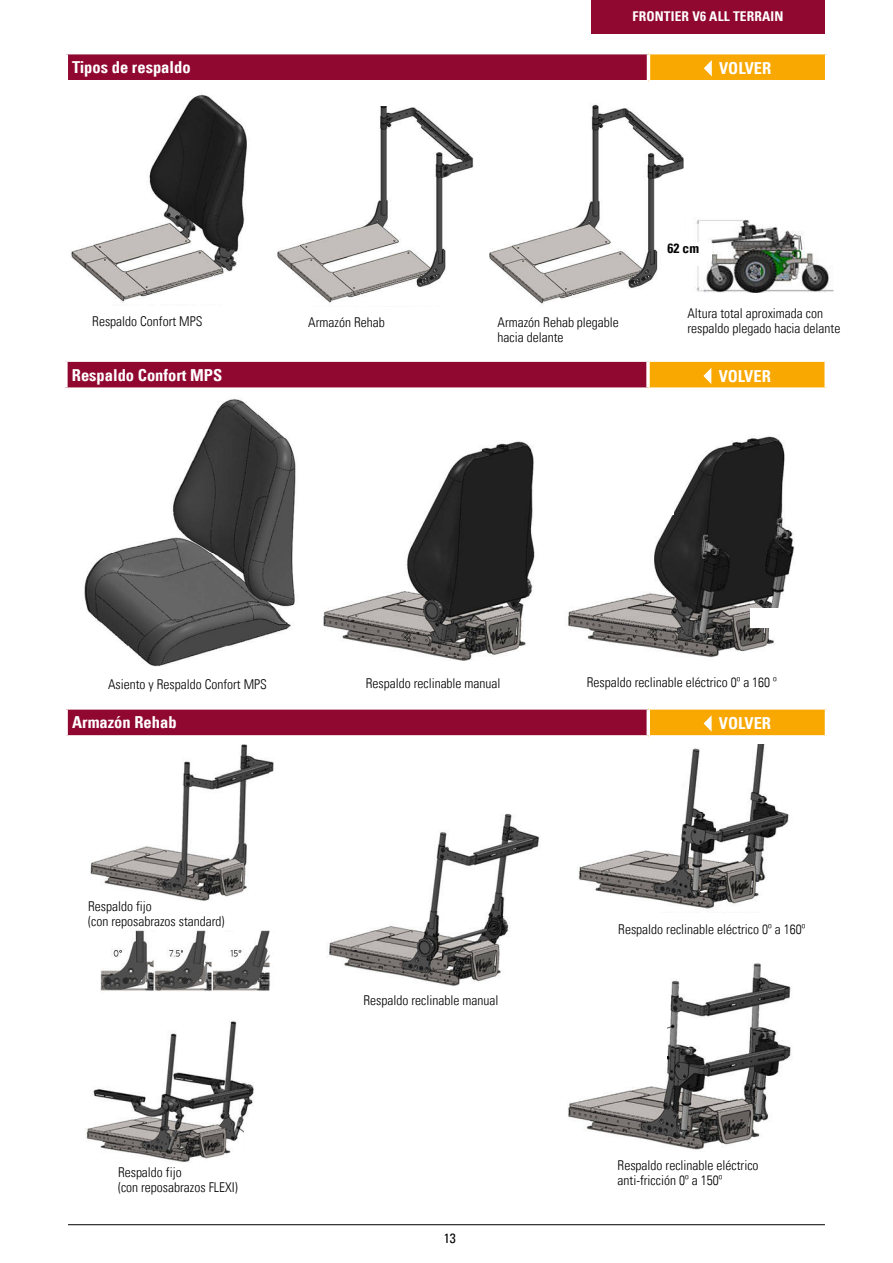
<style>
.page{position:relative;width:893px;height:1263px;background:#fff}
.page>*{position:absolute;margin:0;border:0;box-sizing:border-box;transform-origin:0 0}
.t1{font:16.5px "Univers Com 67 Bold Cond";color:#fff}
.t2{font:13.5px/15px "Univers Com 47 Light Cond";color:#000}
.t3{font:13.5px "Univers Com 67 Bold Cond";letter-spacing:.01em;color:#fff}
.t4{font:13.5px "Univers Com 67 Bold Cond";color:#000}
.t5{font:condensed 13.5px "Univers Com 57";color:#000}
</style>
<div class="page">
<img style="left:70px;top:94px;width:177px;height:211px">
<div style="left:66px;top:360px;width:582px;height:29px;background:#900730"></div>
<div style="left:648px;top:360px;width:178px;height:29px;background:#f8a800"></div>
<svg style="left:648px;top:360px;width:179px;height:2px"></svg>
<svg style="left:824px;top:362px;width:2px;height:25px"></svg>
<svg style="left:648px;top:387px;width:179px;height:2px"></svg>
<svg style="left:65px;top:360px;width:583px;height:2px"></svg>
<svg style="left:66px;top:362px;width:2px;height:25px"></svg>
<svg style="left:646px;top:362px;width:4px;height:25px"></svg>
<svg style="left:65px;top:387px;width:583px;height:2px"></svg>
<svg style="left:703px;top:368px;width:8px;height:16px"></svg>
<div style="left:66px;top:53px;width:582px;height:29px;background:#900730"></div>
<div style="left:648px;top:53px;width:179px;height:29px;background:#f8a800"></div>
<hr style="left:648px;top:51px;width:180px;height:3px;background:#fff">
<hr style="left:825px;top:54px;width:3px;height:26px;background:#fff">
<hr style="left:648px;top:80px;width:180px;height:3px;background:#fff">
<hr style="left:65px;top:51px;width:583px;height:3px;background:#fff">
<hr style="left:65px;top:54px;width:3px;height:26px;background:#fff">
<hr style="left:647px;top:54px;width:3px;height:26px;background:#fff">
<hr style="left:65px;top:80px;width:583px;height:3px;background:#fff">
<svg style="left:704px;top:60px;width:8px;height:16px"></svg>
<img style="left:323px;top:436px;width:471px;height:225px">
<div style="left:750px;top:608px;width:111px;height:20px;background:#fff"></div>
<img style="left:84px;top:399px;width:212px;height:267px">
<img style="left:277px;top:107px;width:197px;height:196px">
<img style="left:489px;top:104px;width:195px;height:200px">
<img style="left:696px;top:219px;width:137px;height:74px">
<div style="left:585px;top:497px;width:89px;height:17px;background:#fff"></div>
<div style="left:66px;top:708px;width:582px;height:29px;background:#900730"></div>
<div style="left:648px;top:708px;width:178px;height:29px;background:#f8a800"></div>
<svg style="left:648px;top:708px;width:179px;height:2px"></svg>
<hr style="left:825px;top:710px;width:3px;height:25px;background:#fff">
<hr style="left:648px;top:735px;width:180px;height:3px;background:#fff">
<svg style="left:66px;top:708px;width:582px;height:2px"></svg>
<svg style="left:66px;top:710px;width:2px;height:25px"></svg>
<hr style="left:647px;top:710px;width:3px;height:25px;background:#fff">
<hr style="left:64px;top:735px;width:584px;height:3px;background:#fff">
<svg style="left:704px;top:715px;width:8px;height:17px"></svg>
<img style="left:86px;top:744px;width:706px;height:418px">
<div style="left:593px;top:776px;width:89px;height:26px;background:#fff"></div>
<div style="left:357px;top:987px;width:150px;height:34px;background:#fff"></div>
<div style="left:359px;top:996px;width:175px;height:18px;background:#fff"></div>
<div style="left:593px;top:914px;width:232px;height:34px;background:#fff"></div>
<div style="left:139px;top:903px;width:150px;height:27px;background:#fff"></div>
<div style="left:643px;top:1152px;width:199px;height:55px;background:#fff"></div>
<div style="left:613px;top:1160px;width:178px;height:37px;background:#fff"></div>
<div style="left:560px;top:990px;width:110px;height:30px;background:#fff"></div>
<div style="left:683px;top:293px;width:175px;height:43px;background:#fff"></div>
<div style="left:244px;top:1120px;width:103px;height:55px;background:#fff"></div>
<div style="left:537px;top:1012px;width:130px;height:56px;background:#fff"></div>
<div style="left:104px;top:992px;width:185px;height:16px;background:#fff"></div>
<div style="left:663px;top:243px;width:49px;height:17px;background:#fff"></div>
<div style="left:591px;top:0;width:234px;height:34px;background:#900730"></div>
<hr style="left:68px;top:1224px;width:757px;height:1px;background:#000">
<p class="t3" style="left:633px;top:8px;width:152px">FRONTIER V6 ALL TERRAIN</p>
<p class="t1" style="left:72px;top:57px;width:120px">Tipos de respaldo</p>
<p class="t1" style="left:719px;top:58px;width:54px">VOLVER</p>
<p class="t2" style="left:92px;top:313px;width:112px">Respaldo Confort MPS</p>
<p class="t2" style="left:497px;top:315px;width:123px">Armazón Rehab plegable hacia delante</p>
<p class="t2" style="left:308px;top:315px;width:78px">Armazón Rehab</p>
<p class="t4" style="left:668px;top:240px;width:33px">62 cm</p>
<p class="t2" style="left:687px;top:306px;width:154px">Altura total aproximada con respaldo plegado hacia delante</p>
<p class="t1" style="left:72px;top:365px;width:152px">Respaldo Confort MPS</p>
<p class="t1" style="left:719px;top:366px;width:54px">VOLVER</p>
<p class="t2" style="left:108px;top:676px;width:160px">Asiento y Respaldo Confort MPS</p>
<p class="t2" style="left:366px;top:676px;width:136px">Respaldo reclinable manual</p>
<p class="t2" style="left:587px;top:674px;width:192px">Respaldo reclinable eléctrico 0º a 160 º</p>
<p class="t1" style="left:72px;top:712px;width:106px">Armazón Rehab</p>
<p class="t1" style="left:719px;top:713px;width:54px">VOLVER</p>
<p class="t2" style="left:88px;top:898px;width:138px">Respaldo fijo<br>(con reposabrazos standard)</p>
<p class="t2" style="left:364px;top:993px;width:136px">Respaldo reclinable manual</p>
<p class="t2" style="left:618px;top:922px;width:189px">Respaldo reclinable eléctrico 0º a 160º</p>
<p class="t2" style="left:118px;top:1165px;width:121px">Respaldo fijo<br>(con reposabrazos FLEXI)</p>
<p class="t2" style="left:618px;top:1158px;width:142px">Respaldo reclinable eléctrico anti-fricción 0º a 150º</p>
<p class="t5" style="left:444px;top:1229px;width:13px">13</p>
</div>
